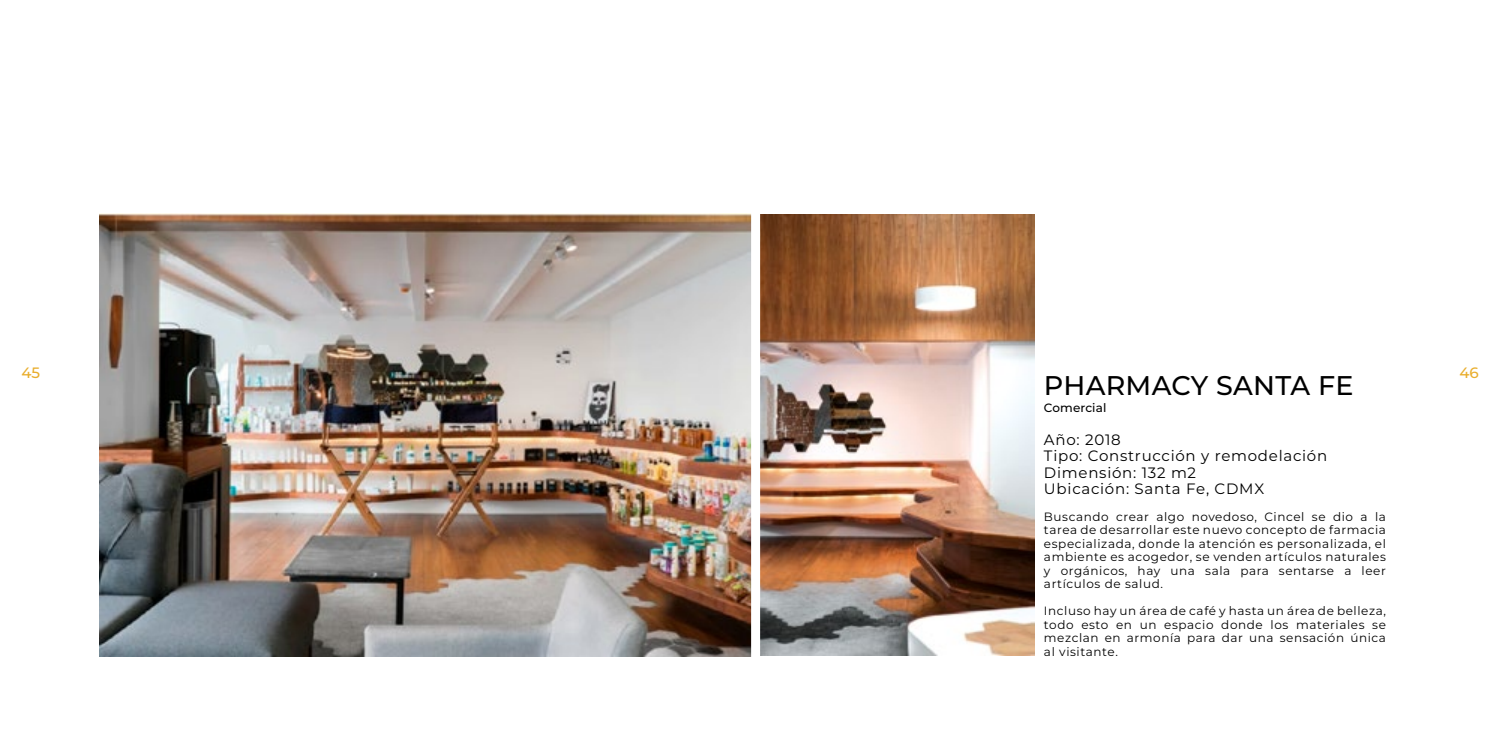
<style>
.page{position:relative;width:1500px;height:750px;background:#fff}
.page>*{position:absolute;margin:0;border:0;box-sizing:border-box;transform-origin:0 0}
.t1{font:500 27px "Montserrat";letter-spacing:.01em;color:#000}
.t2{font:15px/16.5px "Montserrat";letter-spacing:.05em;color:#000}
.t3{font:500 15px "Montserrat";color:#e9ae2e}
.t4{font:12px/13.5px "Montserrat";letter-spacing:.05em;color:#000;text-align:justify}
.t5{font:500 12px "Montserrat";letter-spacing:.01em;color:#000}
</style>
<div class="page">
<img style="left:99px;top:213px;width:936px;height:444px">
<div style="left:751px;top:0;width:9px;height:750px;background:#fff"></div>
<p class="t3" style="left:21px;top:363px;width:20px">45</p>
<p class="t3" style="left:1460px;top:363px;width:21px">46</p>
<h1 class="t1" style="left:1044px;top:367px;width:311px">PHARMACY SANTA FE</h1>
<p class="t5" style="left:1044px;top:399px;width:64px">Comercial</p>
<p class="t2" style="left:1044px;top:431px;width:285px">Año: 2018<br>Tipo: Construcción y remodelación<br>Dimensión: 132 m2<br>Ubicación: Santa Fe, CDMX</p>
<p class="t4" style="left:1044px;top:509px;width:344px">Buscando crear algo novedoso, Cincel se dio a la tarea de desarrollar este nuevo concepto de farmacia especializada, donde la atención es personalizada, el ambiente es acogedor, se venden artículos naturales y orgánicos, hay una sala para sentarse a leer artículos de salud.</p>
<p class="t4" style="left:1044px;top:604px;width:344px">Incluso hay un área de café y hasta un área de belleza, todo esto en un espacio donde los materiales se mezclan en armonía para dar una sensación única al visitante.</p>
</div>
